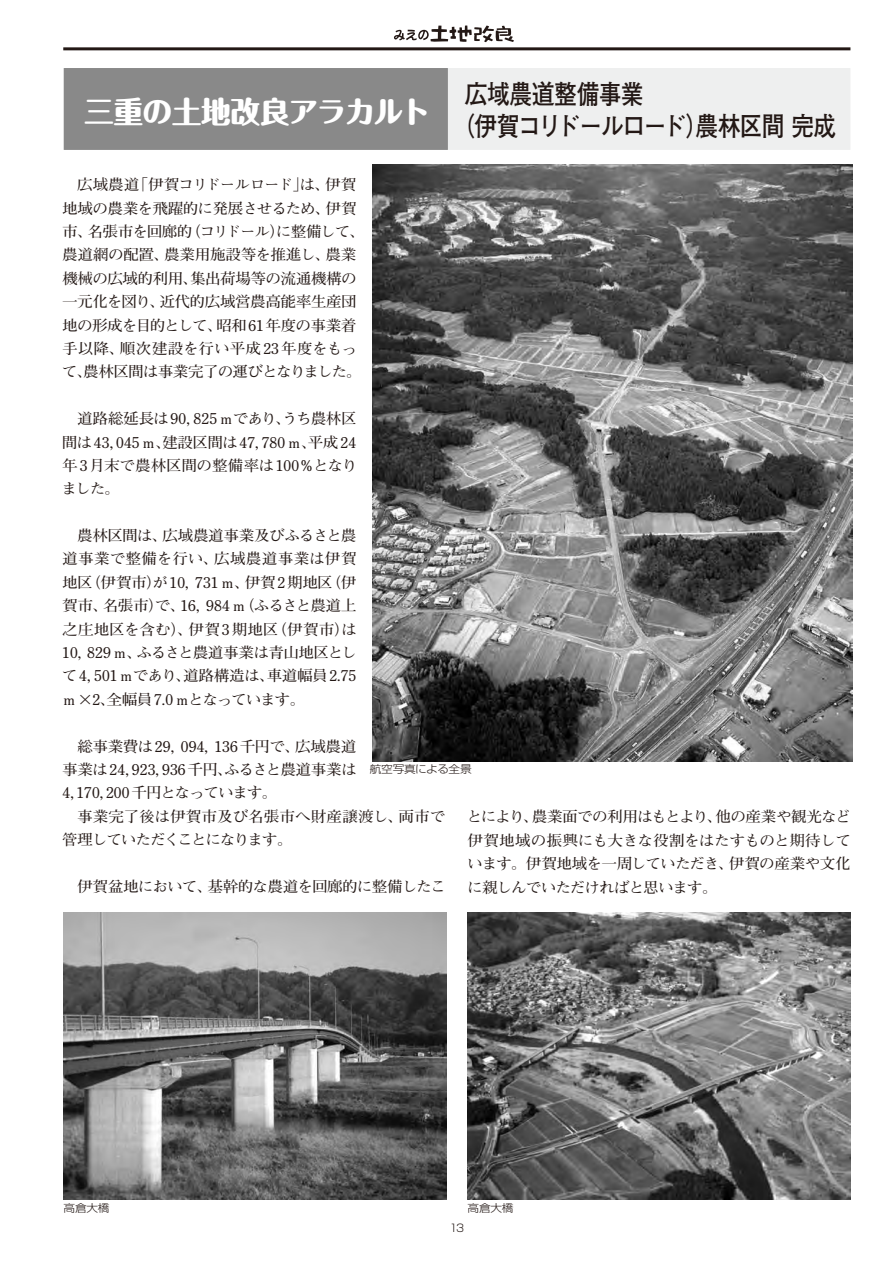
<style>
.page{position:relative;width:893px;height:1263px;background:#fff}
.page>*{position:absolute;margin:0;border:0;box-sizing:border-box;transform-origin:0 0}
.t1{font:700 26.55px/32px "Futo Go B101 Pro";letter-spacing:-.035em;color:#231815;scale:.86 1}
.t2{font:700 14.85px/23.4px "Futo Min A101 Pro";letter-spacing:-.035em;color:#231815;text-align:justify;scale:1.05 1}
.t3{font:300 10.65px "Shin Go Pro";letter-spacing:-.025em;color:#231815;scale:1.1 1}
.t4{font:300 10.65px "Shin Go Pro";letter-spacing:-.025em;color:#231815}
</style>
<div class="page">
<svg style="left:394px;top:26px;width:120px;height:16px"></svg>
<img style="left:372px;top:164px;width:481px;height:598px">
<img style="left:64px;top:913px;width:382px;height:287px">
<img style="left:468px;top:913px;width:382px;height:287px">
<div style="left:64px;top:68px;width:786px;height:82px;background:#eeefef"></div>
<div style="left:64px;top:68px;width:384px;height:82px;background:#898989"></div>
<hr style="left:63px;top:47px;width:787px;height:3px;background:#231815">
<h1 class="t1" style="left:84px;top:74px;width:876px;text-indent:381px">広域農道整備事業<br><sup>三重の土地改良アラカルト</sup> （伊賀コリドールロード）農林区間 完成</h1>
<p class="t2" style="left:62px;top:171px;width:290px;text-align:center">広域農道「伊賀コリドールロード」は、伊賀<br>地域の農業を飛躍的に発展させるため、伊賀市、名張市を回廊的（コリドール）に整備して、農道網の配置、農業用施設等を推進し、農業機械の広域的利用、集出荷場等の流通機構の一元化を図り、近代的広域営農高能率生産団地の形成を目的として、昭和61年度の事業着手以降、順次建設を行い平成23年度をもって、農林区間は事業完了の運びとなりました。</p>
<p class="t2" style="left:62px;top:405px;width:283px;text-indent:15px">道路総延長は90，825ｍであり、うち農林区間は43，045ｍ、建設区間は47，780ｍ、平成24年3月末で農林区間の整備率は100％となりました。</p>
<p class="t2" style="left:62px;top:522px;width:283px;text-indent:15px">農林区間は、広域農道事業及びふるさと農道事業で整備を行い、広域農道事業は伊賀地区（伊賀市）が10，731ｍ、伊賀2期地区（伊賀市、名張市）で、16，984ｍ（ふるさと農道上之庄地区を含む）、伊賀3期地区（伊賀市）は10，829ｍ、ふるさと農道事業は青山地区として4，501ｍであり、道路構造は、車道幅員2.75ｍ×2、全幅員7.0ｍとなっています。</p>
<p class="t2" style="left:62px;top:732px;width:282px;text-indent:15px">総事業費は29，094，136千円で、広域農道事業は24，923，936千円、ふるさと農道事業は4，170，200千円となっています。</p>
<p class="t2" style="left:62px;top:802px;width:366px;text-indent:15px">事業完了後は伊賀市及び名張市へ財産譲渡し、両市で管理していただくことになります。　</p>
<p class="t2" style="left:77px;top:873px;width:353px">伊賀盆地において、基幹的な農道を回廊的に整備したこ</p>
<p class="t3" style="left:370px;top:760px;width:94px">航空写真による全景</p>
<p class="t2" style="left:467px;top:803px;width:367px">とにより、農業面での利用はもとより、他の産業や観光など伊賀地域の振興にも大きな役割をはたすものと期待しています。伊賀地域を一周していただき、伊賀の産業や文化に親しんでいただければと思います。</p>
<p class="t3" style="left:64px;top:1199px;width:43px">高倉大橋</p>
<p class="t3" style="left:468px;top:1199px;width:43px">高倉大橋</p>
<p class="t4" style="left:449px;top:1219px;width:16px">13</p>
</div>
